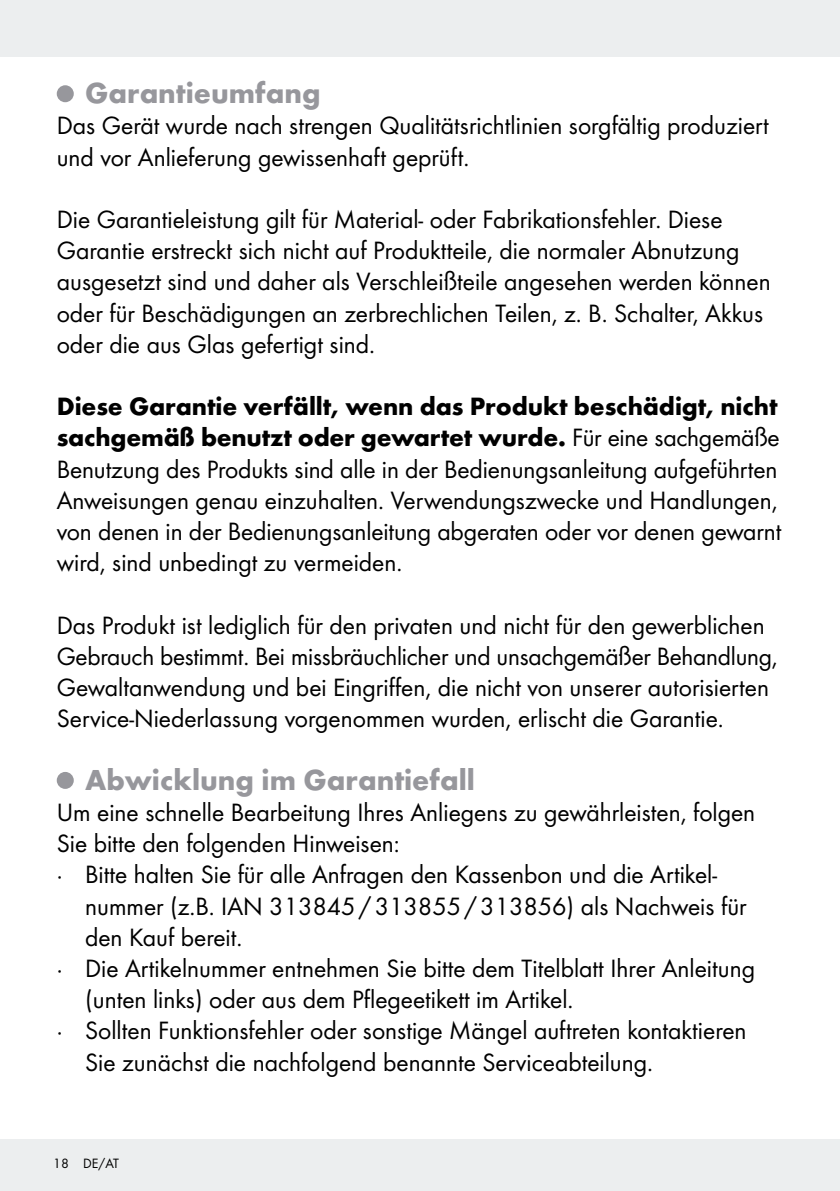
<style>
.page{position:relative;width:840px;height:1191px;background:#fff}
.page>*{position:absolute;margin:0;border:0;box-sizing:border-box;transform-origin:0 0}
.t1{font:700 30px "Futura";color:#97979c}
.t2{font:26px/31.2px "Futura Boo";color:#000}
.t3{font:700 26px/31.2px "Futura";letter-spacing:-.005em;color:#000}
.t4{font:14px "Futura Boo";color:#000}
.s1{font-family:"Futura Boo";font-weight:400}
</style>
<div class="page">
<div style="left:0;top:1140px;width:839px;height:51px;background:#eceeef"></div>
<div style="left:0;top:0;width:839px;height:57px;background:#eceeef"></div>
<div style="left:57px;top:85px;width:17px;height:17px;background:#97979c;border-radius:50%"></div>
<div style="left:57px;top:772px;width:17px;height:17px;background:#97979c;border-radius:50%"></div>
<p class="t1" style="left:85px;top:74px;width:237px">Garantieumfang</p>
<p class="t2" style="left:57px;top:110px;width:713px">Das Gerät wurde nach strengen Qualitätsrichtlinien sorgfältig produziert und vor Anlieferung gewissenhaft geprüft.</p>
<p class="t2" style="left:57px;top:203px;width:715px">Die Garantieleistung gilt für Material- oder Fabrikationsfehler. Diese Garantie erstreckt sich nicht auf Produktteile, die normaler Abnutzung ausgesetzt sind und daher als Verschleißteile angesehen werden können oder für Beschädigungen an zerbrechlichen Teilen, z. B. Schalter, Akkus oder die aus Glas gefertigt sind.</p>
<p class="t3" style="left:57px;top:390px;width:724px">Diese Garantie verfällt, wenn das Produkt beschädigt, nicht sachgemäß benutzt oder gewartet wurde. <span class="s1">Für eine sachgemäße</span></p>
<p class="t2" style="left:57px;top:453px;width:725px">Benutzung des Produkts sind alle in der Bedienungsanleitung aufgeführten Anweisungen genau einzuhalten. Verwendungszwecke und Handlungen, von denen in der Bedienungsanleitung abgeraten oder vor denen gewarnt wird, sind unbedingt zu vermeiden.</p>
<p class="t2" style="left:57px;top:609px;width:722px">Das Produkt ist lediglich für den privaten und nicht für den gewerblichen Gebrauch bestimmt. Bei missbräuchlicher und unsachgemäßer Behandlung, Gewaltanwendung und bei Eingriffen, die nicht von unserer autorisierten Service-Niederlassung vorgenommen wurden, erlischt die Garantie.</p>
<p class="t1" style="left:85px;top:761px;width:391px">Abwicklung im Garantiefall</p>
<p class="t2" style="left:57px;top:796px;width:699px">Um eine schnelle Bearbeitung Ihres Anliegens zu gewährleisten, folgen<br>Sie bitte den folgenden Hinweisen:<br>· Bitte halten Sie für alle Anfragen den Kassenbon und die Artikel-</p>
<p class="t2" style="left:85px;top:890px;width:662px">nummer (z.B. IAN 313845/313855/313856) als Nachweis für</p>
<p class="t2" style="left:85px;top:921px;width:159px">den Kauf bereit.</p>
<p class="t2" style="left:57px;top:952px;width:699px">· Die Artikelnummer entnehmen Sie bitte dem Titelblatt Ihrer Anleitung</p>
<p class="t2" style="left:85px;top:983px;width:489px">(unten links) oder aus dem Pflegeetikett im Artikel.</p>
<p class="t2" style="left:57px;top:1015px;width:691px">· Sollten Funktionsfehler oder sonstige Mängel auftreten kontaktieren</p>
<p class="t2" style="left:85px;top:1046px;width:569px">Sie zunächst die nachfolgend benannte Serviceabteilung.</p>
<p class="t4" style="left:53px;top:1154px;width:67px">18 DE/AT</p>
</div>
